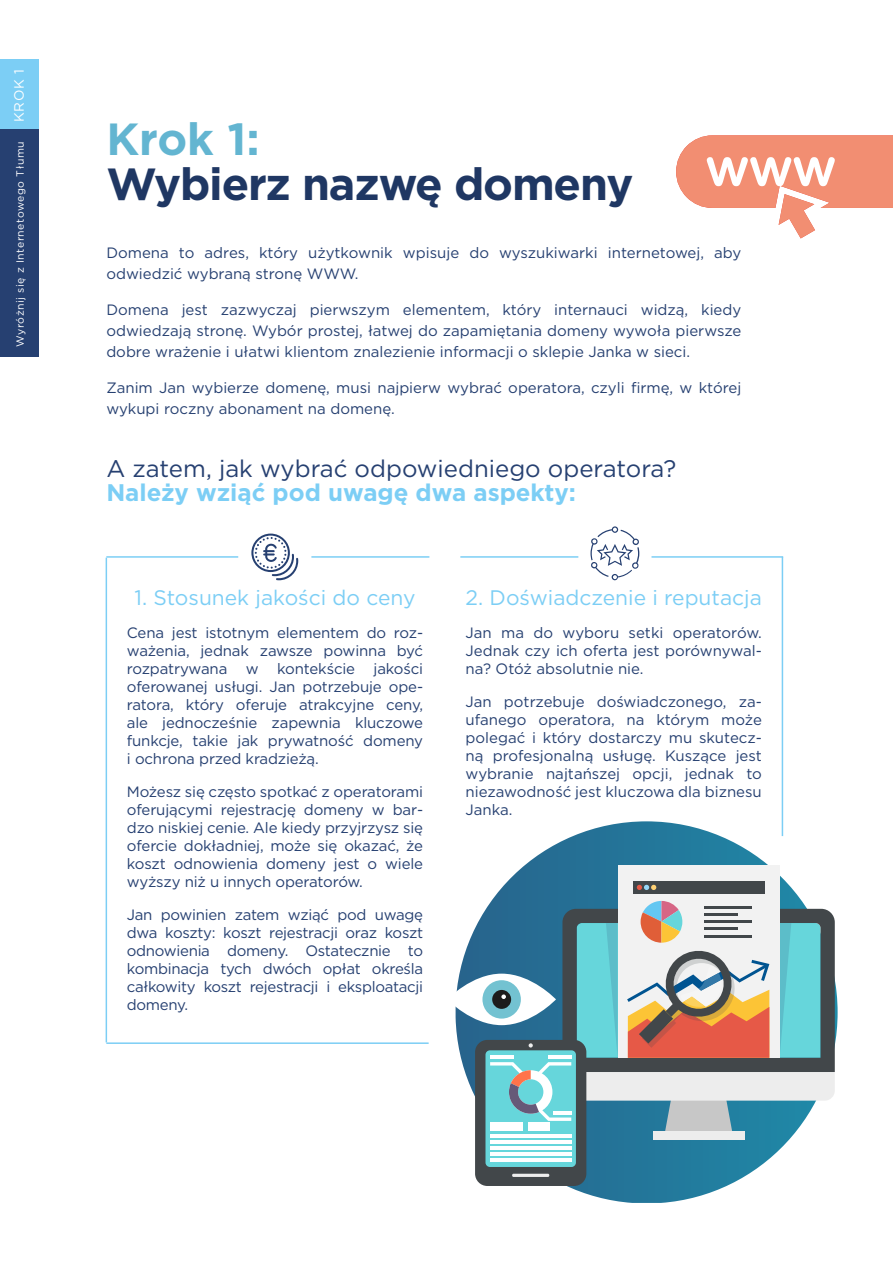
<style>
.page{position:relative;width:893px;height:1263px;background:#fff}
.page>*{position:absolute;margin:0;border:0;box-sizing:border-box;transform-origin:0 0}
.t1{font:700 45px "Gotham";letter-spacing:-.025em;color:#1f3763}
.t2{font:700 45px "Gotham";color:#63b5d1}
.t3{font:24px "Gotham";color:#264071}
.t4{font:700 24px "Gotham";color:#7ccef5}
.t5{font:21px "Gotham";color:#7ccef5}
.t6{font:15px/18px "Gotham";color:#264071;text-align:justify}
.t7{font:13.5px "Gotham";color:#fff}
.t8{font:10.5px "Gotham";letter-spacing:.05em;color:#fff}
</style>
<div class="page">
<svg style="left:456px;top:821px;width:382px;height:382px;background:#2c7a9c"></svg>
<div style="left:653px;top:1132px;width:92px;height:8px;background:#ededed"></div>
<div style="left:618px;top:865px;width:162px;height:193px;background:#f2f2f2"></div>
<div style="left:633px;top:881px;width:132px;height:12px;background:#42474a"></div>
<svg style="left:637px;top:885px;width:19px;height:5px"></svg>
<div style="left:475px;top:1040px;width:111px;height:146px;background:#42474a;border-radius:12px"></div>
<svg style="left:485px;top:1050px;width:91px;height:117px;background:#7bd7dc"></svg>
<hr style="left:512px;top:1174px;width:37px;height:3px;background:#ededed">
<hr style="left:490px;top:1134px;width:81px;height:3px;background:#fff">
<hr style="left:490px;top:1140px;width:81px;height:3px;background:#fff">
<hr style="left:490px;top:1146px;width:81px;height:3px;background:#fff">
<hr style="left:490px;top:1152px;width:81px;height:4px;background:#fff">
<hr style="left:490px;top:1159px;width:81px;height:3px;background:#fff">
<svg style="left:447px;top:974px;width:109px;height:51px"></svg>
<div style="left:482px;top:980px;width:39px;height:38px;background:#73c2d1;border-radius:50%"></div>
<svg style="left:490px;top:901px;width:345px;height:231px"></svg>
<svg style="left:676px;top:135px;width:217px;height:103px"></svg>
<svg style="left:251px;top:534px;width:47px;height:46px"></svg>
<svg style="left:590px;top:526px;width:49px;height:54px"></svg>
<hr style="left:106px;top:556px;width:132px;height:2px;background:#7ccef5">
<hr style="left:460px;top:556px;width:118px;height:2px;background:#7ccef5">
<hr style="left:311px;top:556px;width:118px;height:2px;background:#7ccef5">
<hr style="left:106px;top:1042px;width:323px;height:2px;background:#7ccef5">
<hr style="left:651px;top:556px;width:132px;height:2px;background:#7ccef5">
<hr style="left:106px;top:558px;width:1px;height:484px;background:#7ccef5">
<hr style="left:782px;top:557px;width:1px;height:279px;background:#7ccef5">
<div style="left:0;top:129px;width:38px;height:228px;background:#264071"></div>
<div style="left:0;top:60px;width:38px;height:69px;background:#7ccef5"></div>
<p class="t7" style="left:11px;top:122px;width:54px;rotate:-90deg">KROK 1</p>
<p class="t8" style="left:14px;top:347px;width:207px;rotate:-90deg">Wyróżnij się z Internetowego Tłumu</p>
<h1 class="t2" style="left:106px;top:109px;width:155px">Krok 1:</h1>
<h1 class="t1" style="left:106px;top:154px;width:528px">Wybierz nazwę domeny</h1>
<p class="t6" style="left:106px;top:242px;width:637px;line-height:21px">Domena to adres, który użytkownik wpisuje do wyszukiwarki internetowej, aby odwiedzić wybraną stronę WWW.</p>
<p class="t6" style="left:106px;top:299px;width:636px;line-height:21px">Domena jest zazwyczaj pierwszym elementem, który internauci widzą, kiedy odwiedzają stronę. Wybór prostej, łatwej do zapamiętania domeny wywoła pierwsze dobre wrażenie i ułatwi klientom znalezienie informacji o sklepie Janka w sieci.</p>
<p class="t6" style="left:106px;top:377px;width:636px;line-height:21px">Zanim Jan wybierze domenę, musi najpierw wybrać operatora, czyli firmę, w której wykupi roczny abonament na domenę.</p>
<h2 class="t3" style="left:106px;top:454px;width:572px">A zatem, jak wybrać odpowiedniego operatora?</h2>
<h2 class="t4" style="left:106px;top:477px;width:471px">Należy wziąć pod uwagę dwa aspekty:</h2>
<h3 class="t5" style="left:135px;top:584px;width:282px">1. Stosunek jakości do ceny</h3>
<p class="t6" style="left:127px;top:623px;width:298px">Cena jest istotnym elementem do roz&shy;ważenia, jednak zawsze powinna być rozpatrywana w kontekście jakości oferowanej usługi. Jan potrzebuje ope&shy;ratora, który oferuje atrakcyjne ceny, ale jednocześnie zapewnia kluczowe funkcje, takie jak prywatność domeny i ochrona przed kradzieżą.</p>
<p class="t6" style="left:127px;top:782px;width:298px">Możesz się często spotkać z operatorami oferującymi rejestrację domeny w bar&shy;dzo niskiej cenie. Ale kiedy przyjrzysz się ofercie dokładniej, może się okazać, że koszt odnowienia domeny jest o wiele wyższy niż u innych operatorów.</p>
<p class="t6" style="left:127px;top:905px;width:298px">Jan powinien zatem wziąć pod uwagę dwa koszty: koszt rejestracji oraz koszt odnowienia domeny. Ostatecznie to kombinacja tych dwóch opłat określa całkowity koszt rejestracji i eksploatacji domeny.</p>
<h3 class="t5" style="left:466px;top:584px;width:298px">2. Doświadczenie i reputacja</h3>
<p class="t6" style="left:466px;top:623px;width:298px">Jan ma do wyboru setki operatorów.<br>Jednak czy ich oferta jest porównywal&shy;na? Otóż absolutnie nie.</p>
<p class="t6" style="left:466px;top:692px;width:298px">Jan potrzebuje doświadczonego, za&shy;ufanego operatora, na którym może polegać i który dostarczy mu skutecz&shy;ną profesjonalną usługę. Kuszące jest wybranie najtańszej opcji, jednak to niezawodność jest kluczowa dla biznesu Janka.</p>
</div>
